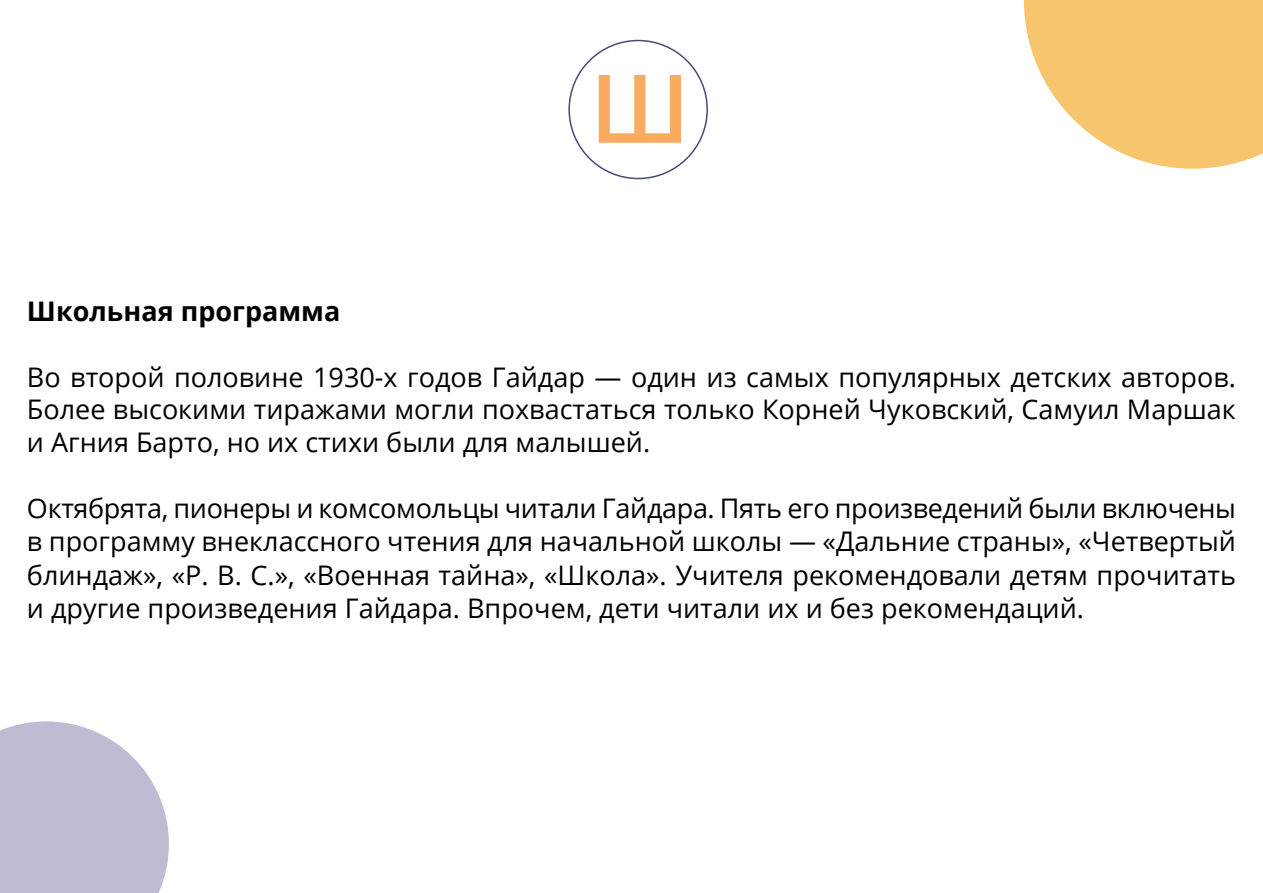
<style>
.page{position:relative;width:1263px;height:893px;background:#fff}
.page>*{position:absolute;margin:0;border:0;box-sizing:border-box;transform-origin:0 0}
.t1{font:600 94.95px "Open Sans";color:#f9ac5f}
.t2{font:27px/33px "Open Sans";color:#000;text-align:justify}
.t3{font:700 27px "Open Sans";color:#000}
</style>
<div class="page">
<svg style="left:0;top:721px;width:169px;height:172px;background:#c5c4d7"></svg>
<svg style="left:1024px;top:0;width:239px;height:169px"></svg>
<h1 class="t1" style="left:590px;top:43px;width:102px">Ш</h1>
<p class="t3" style="left:27px;top:292px;width:315px">Школьная программа</p>
<p class="t2" style="left:27px;top:359px;width:1210px">Во второй половине 1930-х годов Гайдар — один из самых популярных детских авторов.<br>Более высокими тиражами могли похвастаться только Корней Чуковский, Самуил Маршак и Агния Барто, но их стихи были для малышей.</p>
<p class="t2" style="left:27px;top:491px;width:1210px">Октябрята, пионеры и комсомольцы читали Гайдара. Пять его произведений были включены в программу внеклассного чтения для начальной школы — «Дальние страны», «Четвертый блиндаж», «Р. В. С.», «Военная тайна», «Школа». Учителя рекомендовали детям прочитать и другие произведения Гайдара. Впрочем, дети читали их и без рекомендаций.</p>
</div>
